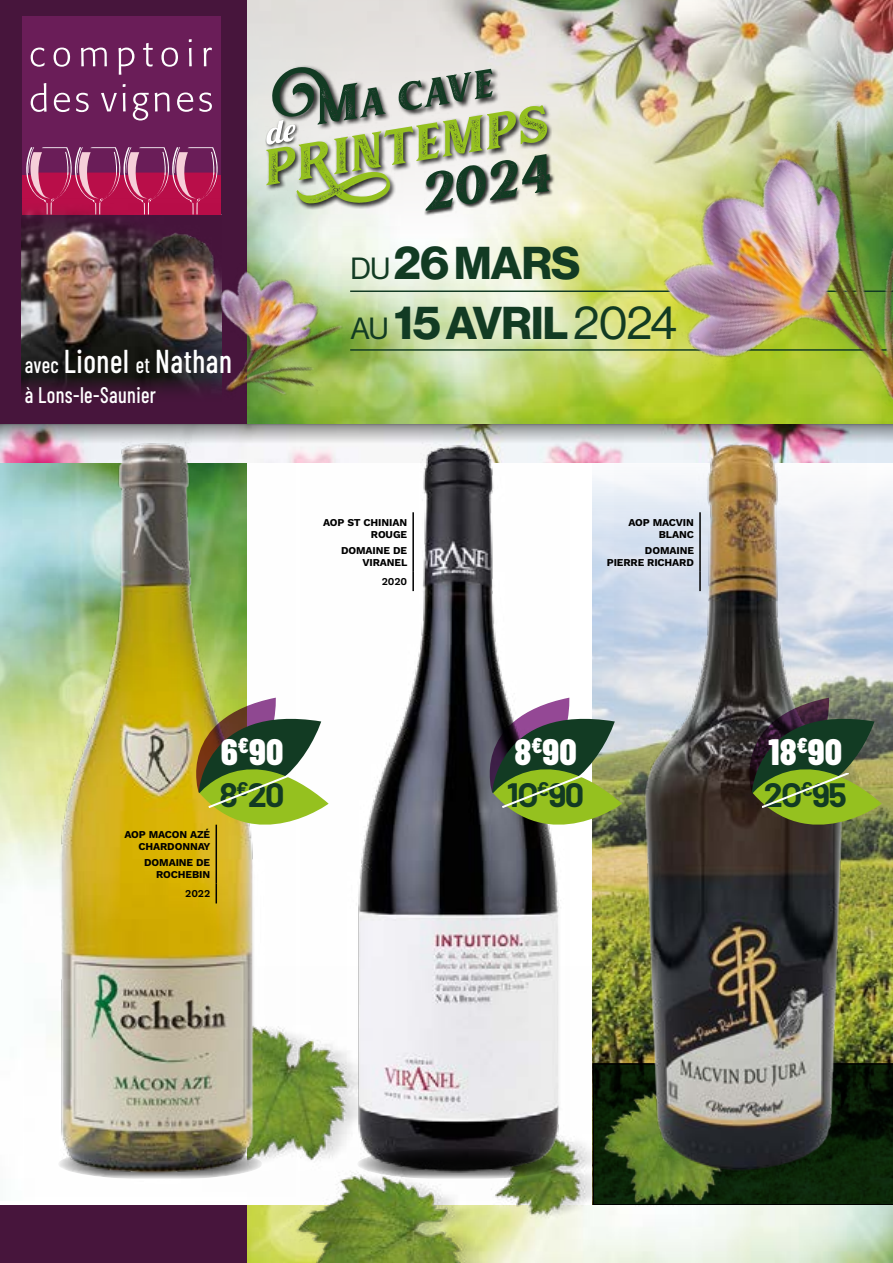
<style>
.page{position:relative;width:893px;height:1263px;background:#fff}
.page>*{position:absolute;margin:0;border:0;box-sizing:border-box;transform-origin:0 0}
.t1{font:italic 73.5px "Muara Rough";color:#123b23}
.t2{font:italic 70.05px "Muara Rough";color:#95c11f}
.t3{font:italic 55.05px "Muara Rough";color:#123b23}
.t4{font:45px/60px "N Haas Grotesk DS Pro 75 Bd";letter-spacing:-.015em;color:#123b23}
.t5{font:800 36.75px "Barlow Condensed";color:#fff}
.t6{font:500 33px "Barlow Condensed";letter-spacing:.02em;color:#fff;scale:.9 1}
.t7{font:700 33px "Barlow";letter-spacing:-.05em;color:#123b23}
.t8{font:500 22.5px "Barlow Condensed";letter-spacing:.02em;color:#fff;scale:.9 1}
.t9{font:700 10.5px/12px "Work Sans";letter-spacing:-.01em;color:#000;text-align:right}
.t10{font:600 10.5px "Work Sans";letter-spacing:-.01em;color:#000}
.s1{font-size:70.05px}
.s2{font-size:22.5px}
.s3{font-family:"N Haas Grotesk DS Pro 55 Rg";font-size:30px}
.s4{font-family:"N Haas Grotesk DS Pro 55 Rg"}
</style>
<div class="page">
<img style="left:592px;top:517px;width:301px;height:546px">
<svg style="left:791px;top:1063px;width:102px;height:142px;background:#091e07"></svg>
<img style="left:791px;top:1205px;width:102px;height:58px">
<img style="left:246px;top:966px;width:545px;height:297px">
<img style="left:246px;top:0;width:647px;height:417px">
<img style="left:1px;top:462px;width:24px;height:417px">
<div style="left:0;top:0;width:246px;height:451px;background:#47153c"></div>
<div style="left:0;top:1205px;width:246px;height:58px;background:#47153c"></div>
<hr style="left:350px;top:349px;width:543px;height:2px;background:#123b23">
<hr style="left:350px;top:290px;width:543px;height:2px;background:#123b23">
<img style="left:561px;top:38px;width:332px;height:479px">
<img style="left:0;top:424px;width:893px;height:19px">
<img style="left:25px;top:427px;width:271px;height:769px">
<div style="left:273px;top:65px;width:228px;height:66px;background:#000;opacity:.8"></div>
<div style="left:265px;top:104px;width:288px;height:106px;background:#000;opacity:.8"></div>
<div style="left:424px;top:153px;width:131px;height:63px;background:#000;opacity:.8"></div>
<div style="left:265px;top:118px;width:35px;height:30px;background:#000;opacity:.75"></div>
<svg style="left:266px;top:118px;width:29px;height:27px"></svg>
<img style="left:300px;top:417px;width:269px;height:784px">
<svg style="left:357px;top:1148px;width:204px;height:31px;background:#40423d"></svg>
<img style="left:615px;top:434px;width:252px;height:745px">
<svg style="left:180px;top:698px;width:149px;height:159px"></svg>
<svg style="left:474px;top:698px;width:148px;height:159px;background:#72805d"></svg>
<svg style="left:734px;top:698px;width:148px;height:159px;background:#515e32"></svg>
<hr style="left:412px;top:512px;width:2px;height:59px;background:#000">
<hr style="left:412px;top:571px;width:2px;height:20px;background:#000">
<hr style="left:699px;top:512px;width:2px;height:59px;background:#000">
<hr style="left:699px;top:571px;width:2px;height:20px;background:#000">
<hr style="left:216px;top:825px;width:1px;height:58px;background:#000">
<svg style="left:216px;top:883px;width:1px;height:20px"></svg>
<div style="left:22px;top:16px;width:199px;height:198px;background:#6a1d58"></div>
<svg style="left:25px;top:147px;width:194px;height:43px"></svg>
<svg style="left:101px;top:84px;width:111px;height:36px"></svg>
<svg style="left:31px;top:83px;width:58px;height:29px"></svg>
<svg style="left:31px;top:39px;width:181px;height:36px"></svg>
<img style="left:21px;top:190px;width:200px;height:203px">
<img style="left:160px;top:227px;width:213px;height:210px">
<h3 class="t3" style="left:264px;top:81px;width:228px;rotate:-9deg"><span class="s1">m</span>a Cave</h3>
<h2 class="t2" style="left:256px;top:121px;width:289px;rotate:-9deg">Printemps</h2>
<h1 class="t1" style="left:415px;top:143px;width:132px;rotate:-9deg">2024</h1>
<h3 class="t6" style="left:25px;top:338px;width:232px"><span class="s2">avec</span> Lionel <span class="s2">et</span> Nathan</h3>
<h3 class="t8" style="left:25px;top:379px;width:148px">à Lons-le-Saunier</h3>
<h3 class="t4" style="left:350px;top:234px;width:328px"><span class="s3">DU</span> 26 MARS<br><span class="s3">AU</span> 15 AVRIL <span class="s4">2024</span></h3>
<p class="t9" style="left:323px;top:516px;width:85px">AOP ST CHINIAN<br>ROUGE</p>
<p class="t9" style="left:341px;top:545px;width:68px">DOMAINE DE<br>VIRANEL</p>
<p class="t10" style="left:382px;top:575px;width:27px">2020</p>
<p class="t9" style="left:628px;top:516px;width:67px">AOP MACVIN<br>BLANC</p>
<p class="t9" style="left:607px;top:545px;width:89px">DOMAINE<br>PIERRE RICHARD</p>
<p class="t9" style="left:125px;top:829px;width:88px">AOP MACON AZÉ<br>CHARDONNAY</p>
<p class="t9" style="left:144px;top:857px;width:68px">DOMAINE DE<br>ROCHEBIN</p>
<p class="t10" style="left:185px;top:888px;width:26px">2022</p>
<h3 class="t5" style="left:221px;top:726px;width:64px">6<sup>€</sup>90</h3>
<h3 class="t7" style="left:219px;top:770px;width:67px">8<sup>€</sup>20</h3>
<h3 class="t5" style="left:514px;top:726px;width:64px">8<sup>€</sup>90</h3>
<h3 class="t7" style="left:507px;top:770px;width:79px">1O<sup>€</sup>90</h3>
<h3 class="t5" style="left:769px;top:726px;width:75px">18<sup>€</sup>90</h3>
<h3 class="t7" style="left:764px;top:770px;width:85px">2O<sup>€</sup>95</h3>
</div>
